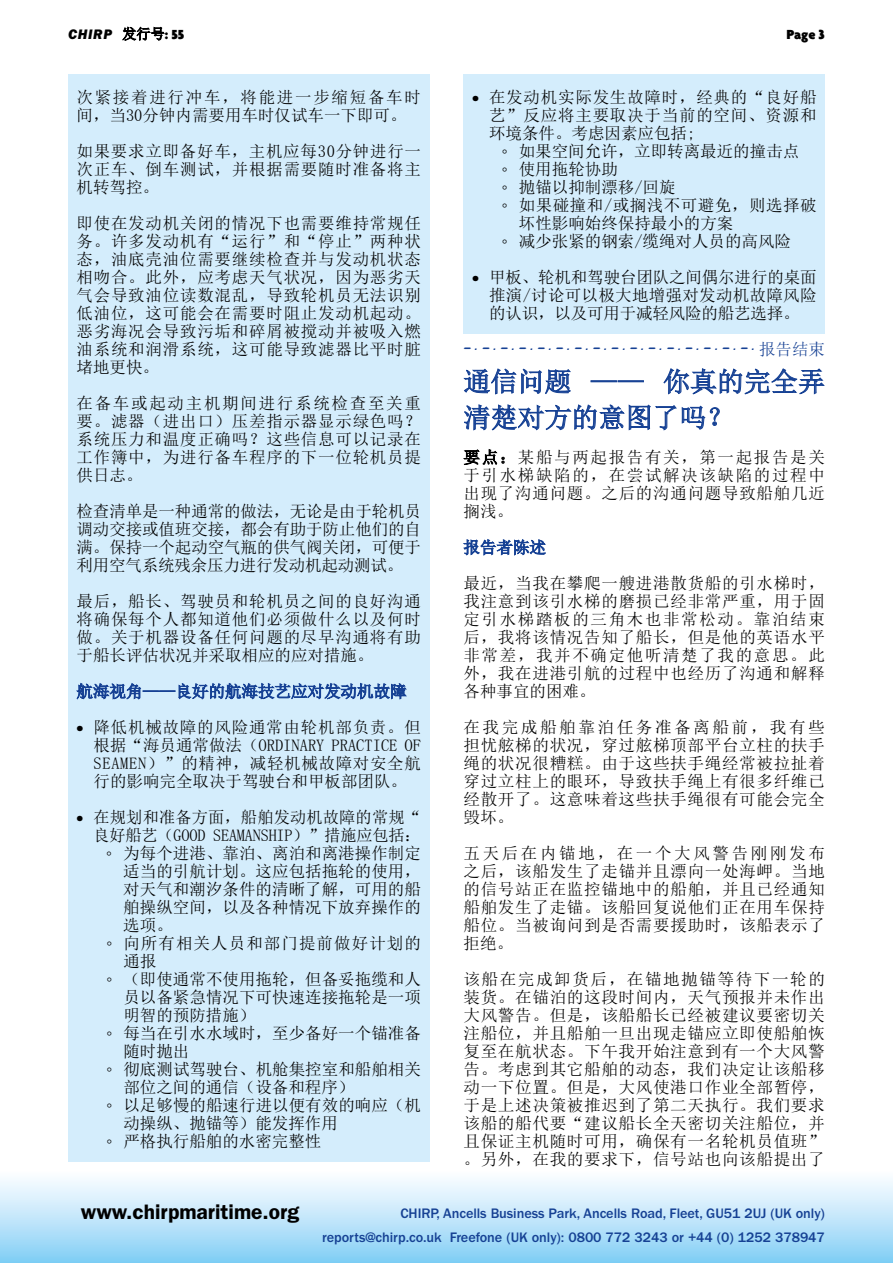
<style>
.page{position:relative;width:893px;height:1263px;background:#fff}
.page>*{position:absolute;margin:0;border:0;box-sizing:border-box;transform-origin:0 0}
.t1{font:27px/36px "Sim Sun";color:#164194}
.t2{font:600 21px "ITC Franklin Gothic Std";color:#000}
.t3{font:16.5px/18px "Sim Sun";letter-spacing:.02em;color:#000;text-align:justify}
.t4{font:16.5px/18px "Sim Sun";color:#000}
.t5{font:16.5px "OPTI Calculator";color:#164194}
.t6{font:16.5px "Sim Sun";letter-spacing:-.01em;color:#000}
.t7{font:16.5px "Sim Sun";letter-spacing:.065em;color:#000}
.t8{font:500 14.25px/24px "ITC Franklin Gothic Std";letter-spacing:-.005em;color:#164194;text-align:right}
.t9{font:14.25px "ITC Franklin Gothic Std Hvy It";letter-spacing:.05em;color:#000}
.t10{font:900 14.25px "Agenda";color:#000}
.s1{font-family:"Sim Sun"}
.s2{font-family:"Agenda";font-weight:900}
.s3{font-family:"Agenda";font-weight:700}
.s4{font-family:"Arial"}
</style>
<div class="page">
<div style="left:0;top:1169px;width:893px;height:94px;background:linear-gradient(to bottom,#fff,#84cff5)"></div>
<svg style="left:122px;top:26px;width:43px;height:15px"></svg>
<div style="left:68px;top:74px;width:361px;height:62px;background:#d4edfc"></div>
<div style="left:68px;top:128px;width:361px;height:80px;background:#d4edfc"></div>
<div style="left:68px;top:200px;width:361px;height:188px;background:#d4edfc"></div>
<div style="left:68px;top:380px;width:361px;height:116px;background:#d4edfc"></div>
<div style="left:68px;top:488px;width:361px;height:98px;background:#d4edfc"></div>
<div style="left:68px;top:578px;width:361px;height:98px;background:#d4edfc"></div>
<div style="left:68px;top:668px;width:361px;height:44px;background:#d4edfc"></div>
<div style="left:68px;top:704px;width:361px;height:98px;background:#d4edfc"></div>
<div style="left:68px;top:794px;width:361px;height:62px;background:#d4edfc"></div>
<div style="left:68px;top:830px;width:361px;height:116px;background:#d4edfc"></div>
<div style="left:68px;top:920px;width:361px;height:62px;background:#d4edfc"></div>
<div style="left:68px;top:956px;width:361px;height:80px;background:#d4edfc"></div>
<div style="left:68px;top:1010px;width:361px;height:62px;background:#d4edfc"></div>
<div style="left:68px;top:1046px;width:361px;height:62px;background:#d4edfc"></div>
<div style="left:68px;top:1082px;width:361px;height:62px;background:#d4edfc"></div>
<div style="left:68px;top:1118px;width:361px;height:44px;background:#d4edfc"></div>
<svg style="left:76px;top:682px;width:331px;height:18px"></svg>
<div style="left:463px;top:74px;width:362px;height:80px;background:#d4edfc"></div>
<div style="left:463px;top:146px;width:362px;height:44px;background:#d4edfc"></div>
<div style="left:463px;top:182px;width:362px;height:62px;background:#d4edfc"></div>
<div style="left:463px;top:218px;width:362px;height:44px;background:#d4edfc"></div>
<div style="left:463px;top:254px;width:362px;height:80px;background:#d4edfc"></div>
<svg style="left:463px;top:368px;width:108px;height:27px"></svg>
<div style="left:591px;top:380px;width:26px;height:2px;border:1px solid #164194"></div>
<div style="left:618px;top:380px;width:26px;height:2px;border:1px solid #164194"></div>
<svg style="left:663px;top:368px;width:162px;height:27px"></svg>
<svg style="left:464px;top:404px;width:256px;height:27px"></svg>
<svg style="left:463px;top:449px;width:42px;height:16px"></svg>
<svg style="left:463px;top:539px;width:83px;height:17px"></svg>
<p class="t9" style="left:68px;top:26px;width:118px">CHIRP <span class="s1">发行号</span><span class="s2">: 55</span></p>
<p class="t10" style="left:786px;top:26px;width:40px">Page 3</p>
<p class="t4" style="left:77px;top:88px;width:346px">次紧接着进行冲车，将能进一步缩短备车时间，当30分钟内需要用车时仅试车一下即可。</p>
<p class="t3" style="left:77px;top:142px;width:346px">如果要求立即备好车，主机应每30分钟进行一次正车、倒车测试，并根据需要随时准备将主机转驾控。</p>
<p class="t3" style="left:77px;top:214px;width:346px">即使在发动机关闭的情况下也需要维持常规任务。许多发动机有“运行”和“停止”两种状态，油底壳油位需要继续检查并与发动机状态相吻合。此外，应考虑天气状况，因为恶劣天气会导致油位读数混乱，导致轮机员无法识别低油位，这可能会在需要时阻止发动机起动。恶劣海况会导致污垢和碎屑被搅动并被吸入燃油系统和润滑系统，这可能导致滤器比平时脏堵地更快。</p>
<p class="t3" style="left:77px;top:394px;width:346px">在备车或起动主机期间进行系统检查至关重要。滤器（进出口）压差指示器显示绿色吗？系统压力和温度正确吗？这些信息可以记录在工作簿中，为进行备车程序的下一位轮机员提供日志。</p>
<p class="t3" style="left:77px;top:502px;width:346px">检查清单是一种通常的做法，无论是由于轮机员调动交接或值班交接，都会有助于防止他们的自满。保持一个起动空气瓶的供气阀关闭，可便于利用空气系统残余压力进行发动机起动测试。</p>
<p class="t3" style="left:77px;top:592px;width:346px">最后，船长、驾驶员和轮机员之间的良好沟通将确保每个人都知道他们必须做什么以及何时做。关于机器设备任何问题的尽早沟通将有助于船长评估状况并采取相应的应对措施。</p>
<p class="t3" style="left:94px;top:718px;width:329px;text-indent:-17px"><span class="s3">•</span> 降低机械故障的风险通常由轮机部负责。但根据“海员通常做法（ORDINARY PRACTICE OF SEAMEN）”的精神，减轻机械故障对安全航行的影响完全取决于驾驶台和甲板部团队。</p>
<p class="t3" style="left:77px;top:808px;width:346px"><span class="s3">•</span> 在规划和准备方面，船舶发动机故障的常规“</p>
<p class="t6" style="left:94px;top:827px;width:329px">良好船艺（GOOD SEAMANSHIP）”措施应包括：</p>
<p class="t4" style="left:106px;top:844px;width:316px"><span class="s4">◦</span> 为每个进港、靠泊、离泊和离港操作制定</p>
<p class="t4" style="left:123px;top:862px;width:299px">适当的引航计划。这应包括拖轮的使用，</p>
<p class="t4" style="left:123px;top:880px;width:299px">对天气和潮汐条件的清晰了解，可用的船</p>
<p class="t4" style="left:123px;top:898px;width:299px">舶操纵空间，以及各种情况下放弃操作的</p>
<p class="t3" style="left:123px;top:916px;width:51px">选项。</p>
<p class="t7" style="left:106px;top:935px;width:316px"><span class="s4">◦</span> 向所有相关人员和部门提前做好计划的</p>
<p class="t3" style="left:123px;top:952px;width:35px">通报</p>
<p class="t4" style="left:106px;top:970px;width:316px"><span class="s4">◦</span> （即使通常不使用拖轮，但备妥拖缆和人</p>
<p class="t4" style="left:123px;top:988px;width:299px">员以备紧急情况下可快速连接拖轮是一项</p>
<p class="t4" style="left:123px;top:1006px;width:133px">明智的预防措施）</p>
<p class="t4" style="left:106px;top:1024px;width:316px"><span class="s4">◦</span> 每当在引水水域时，至少备好一个锚准备</p>
<p class="t3" style="left:123px;top:1042px;width:67px">随时抛出</p>
<p class="t4" style="left:106px;top:1060px;width:316px"><span class="s4">◦</span> 彻底测试驾驶台、机舱集控室和船舶相关</p>
<p class="t4" style="left:123px;top:1078px;width:232px">部位之间的通信（设备和程序）</p>
<p class="t4" style="left:106px;top:1096px;width:316px"><span class="s4">◦</span> 以足够慢的船速行进以便有效的响应（机</p>
<p class="t4" style="left:123px;top:1114px;width:216px">动操纵、抛锚等）能发挥作用</p>
<p class="t4" style="left:106px;top:1132px;width:217px"><span class="s4">◦</span> 严格执行船舶的水密完整性</p>
<p class="t3" style="left:489px;top:88px;width:329px;text-indent:-17px"><span class="s3">•</span> 在发动机实际发生故障时，经典的“良好船艺”反应将主要取决于当前的空间、资源和环境条件。考虑因素应包括;</p>
<p class="t4" style="left:502px;top:142px;width:299px"><span class="s4">◦</span> 如果空间允许，立即转离最近的撞击点</p>
<p class="t3" style="left:502px;top:160px;width:118px"><span class="s4">◦</span> 使用拖轮协助</p>
<p class="t4" style="left:502px;top:178px;width:175px"><span class="s4">◦</span> 抛锚以抑制漂移/回旋</p>
<p class="t3" style="left:502px;top:196px;width:316px"><span class="s4">◦</span> 如果碰撞和/或搁浅不可避免，则选择破</p>
<p class="t4" style="left:519px;top:214px;width:216px">坏性影响始终保持最小的方案</p>
<p class="t4" style="left:502px;top:232px;width:291px"><span class="s4">◦</span> 减少张紧的钢索/缆绳对人员的高风险</p>
<p class="t3" style="left:489px;top:268px;width:329px;text-indent:-17px"><span class="s3">•</span> 甲板、轮机和驾驶台团队之间偶尔进行的桌面推演/讨论可以极大地增强对发动机故障风险的认识，以及可用于减轻风险的船艺选择。</p>
<p class="t5" style="left:464px;top:336px;width:363px">– . – . – . – . – . – . – . – . – . – . – . – . – . – . – . – . <span class="s1">报告结束</span></p>
<h1 class="t1" style="left:463px;top:363px;width:363px">通信问题 —— 你真的完全弄清楚对方的意图了吗？</h1>
<p class="t3" style="left:463px;top:448px;width:363px">要点：某船与两起报告有关，第一起报告是关于引水梯缺陷的，在尝试解决该缺陷的过程中出现了沟通问题。之后的沟通问题导致船舶几近搁浅。</p>
<p class="t3" style="left:463px;top:574px;width:363px">最近，当我在攀爬一艘进港散货船的引水梯时，我注意到该引水梯的磨损已经非常严重，用于固定引水梯踏板的三角木也非常松动。靠泊结束后，我将该情况告知了船长，但是他的英语水平非常差，我并不确定他听清楚了我的意思。此外，我在进港引航的过程中也经历了沟通和解释各种事宜的困难。</p>
<p class="t3" style="left:463px;top:718px;width:363px">在我完成船舶靠泊任务准备离船前，我有些担忧舷梯的状况，穿过舷梯顶部平台立柱的扶手绳的状况很糟糕。由于这些扶手绳经常被拉扯着穿过立柱上的眼环，导致扶手绳上有很多纤维已经散开了。这意味着这些扶手绳很有可能会完全毁坏。</p>
<p class="t3" style="left:463px;top:844px;width:363px">五天后在内锚地，在一个大风警告刚刚发布之后，该船发生了走锚并且漂向一处海岬。当地的信号站正在监控锚地中的船舶，并且已经通知船舶发生了走锚。该船回复说他们正在用车保持船位。当被询问到是否需要援助时，该船表示了拒绝。</p>
<p class="t3" style="left:463px;top:970px;width:363px">该船在完成卸货后，在锚地抛锚等待下一轮的装货。在锚泊的这段时间内，天气预报并未作出大风警告。但是，该船船长已经被建议要密切关注船位，并且船舶一旦出现走锚应立即使船舶恢复至在航状态。下午我开始注意到有一个大风警告。考虑到其它船舶的动态，我们决定让该船移动一下位置。但是，大风使港口作业全部暂停，于是上述决策被推迟到了第二天执行。我们要求该船的船代要“建议船长全天密切关注船位，并且保证主机随时可用，确保有一名轮机员值班”。另外，在我的要求下，信号站也向该船提出了</p>
<p class="t2" style="left:81px;top:1200px;width:220px">www.chirpmaritime.org</p>
<p class="t8" style="left:322px;top:1201px;width:504px">CHIRP, Ancells Business Park, Ancells Road, Fleet, GU51 2UJ (UK only) reports@chirp.co.uk Freefone (UK only): 0800 772 3243 or +44 (0) 1252 378947</p>
</div>
